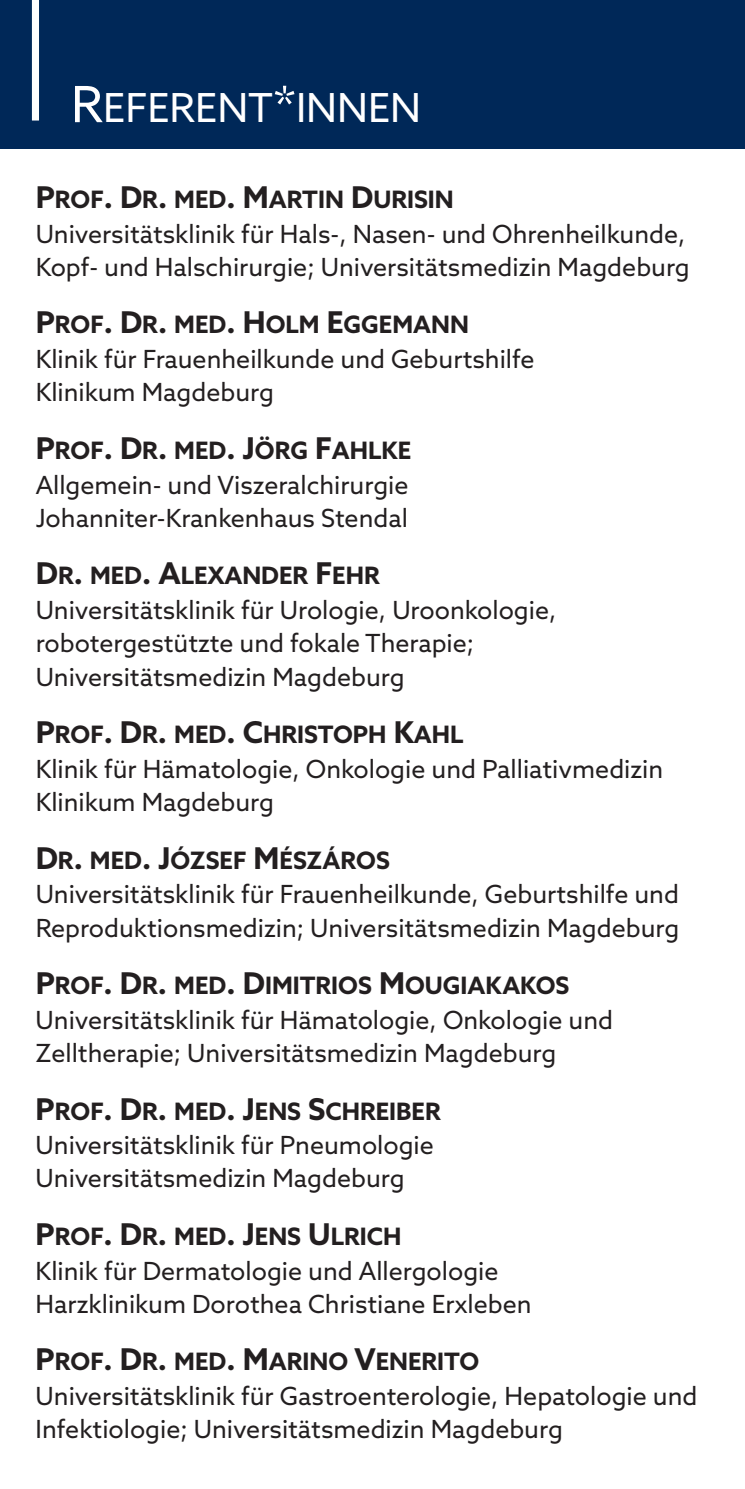
<style>
.page{position:relative;width:745px;height:1489px;background:#fff}
.page>*{position:absolute;margin:0;border:0;box-sizing:border-box;transform-origin:0 0}
.t1{font:40px "Azo Sans";color:#fff}
.t2{font:25px/33.2px "Azo Sans";color:#231f20}
.t3{font:700 24px "Azo Sans";color:#231f20}
.s1{font-size:50px}
.s2{font-size:30px}
</style>
<div class="page">
<div style="left:0;top:0;width:744px;height:149px;background:#002858"></div>
<svg style="left:31px;top:0;width:8px;height:121px"></svg>
<h1 class="t1" style="left:71px;top:91px;width:351px"><span class="s1">R</span>EFERENT<span class="s1">*</span>INNEN</h1>
<p class="t3" style="left:36px;top:189px;width:419px"><span class="s2">P</span>ROF<span class="s2">. D</span>R<span class="s2">.</span> MED<span class="s2">. M</span>ARTIN <span class="s2">D</span>URISIN</p>
<p class="t2" style="left:36px;top:219px;width:655px">Universitätsklinik für Hals-, Nasen- und Ohrenheilkunde,<br>Kopf- und Halschirurgie; Universitätsmedizin Magdeburg</p>
<p class="t3" style="left:36px;top:315px;width:434px"><span class="s2">P</span>ROF<span class="s2">. D</span>R<span class="s2">.</span> MED<span class="s2">. H</span>OLM <span class="s2">E</span>GGEMANN</p>
<p class="t2" style="left:36px;top:345px;width:500px">Klinik für Frauenheilkunde und Geburtshilfe<br>Klinikum Magdeburg</p>
<p class="t3" style="left:36px;top:440px;width:377px"><span class="s2">P</span>ROF<span class="s2">. D</span>R<span class="s2">.</span> MED<span class="s2">. J</span>ÖRG <span class="s2">F</span>AHLKE</p>
<p class="t2" style="left:36px;top:470px;width:374px">Allgemein- und Viszeralchirurgie<br>Johanniter-Krankenhaus Stendal</p>
<p class="t3" style="left:36px;top:566px;width:345px"><span class="s2">D</span>R<span class="s2">.</span> MED<span class="s2">. A</span>LEXANDER <span class="s2">F</span>EHR</p>
<p class="t2" style="left:36px;top:595px;width:522px">Universitätsklinik für Urologie, Uroonkologie, robotergestützte und fokale Therapie;<br>Universitätsmedizin Magdeburg</p>
<p class="t3" style="left:36px;top:724px;width:429px"><span class="s2">P</span>ROF<span class="s2">. D</span>R<span class="s2">.</span> MED<span class="s2">. C</span>HRISTOPH <span class="s2">K</span>AHL</p>
<p class="t2" style="left:36px;top:754px;width:628px">Klinik für Hämatologie, Onkologie und Palliativmedizin<br>Klinikum Magdeburg</p>
<p class="t3" style="left:36px;top:850px;width:355px"><span class="s2">D</span>R<span class="s2">.</span> MED<span class="s2">. J</span>ÓZSEF <span class="s2">M</span>ÉSZÁROS</p>
<p class="t2" style="left:36px;top:879px;width:644px">Universitätsklinik für Frauenheilkunde, Geburtshilfe und<br>Reproduktionsmedizin; Universitätsmedizin Magdeburg</p>
<p class="t3" style="left:36px;top:975px;width:535px"><span class="s2">P</span>ROF<span class="s2">. D</span>R<span class="s2">.</span> MED<span class="s2">. D</span>IMITRIOS <span class="s2">M</span>OUGIAKAKOS</p>
<p class="t2" style="left:36px;top:1005px;width:578px">Universitätsklinik für Hämatologie, Onkologie und<br>Zelltherapie; Universitätsmedizin Magdeburg</p>
<p class="t3" style="left:36px;top:1100px;width:406px"><span class="s2">P</span>ROF<span class="s2">. D</span>R<span class="s2">.</span> MED<span class="s2">. J</span>ENS <span class="s2">S</span>CHREIBER</p>
<p class="t2" style="left:36px;top:1130px;width:399px">Universitätsklinik für Pneumologie<br>Universitätsmedizin Magdeburg</p>
<p class="t3" style="left:36px;top:1226px;width:367px"><span class="s2">P</span>ROF<span class="s2">. D</span>R<span class="s2">.</span> MED<span class="s2">. J</span>ENS <span class="s2">U</span>LRICH</p>
<p class="t2" style="left:36px;top:1256px;width:497px">Klinik für Dermatologie und Allergologie<br>Harzklinikum Dorothea Christiane Erxleben</p>
<p class="t3" style="left:36px;top:1351px;width:445px"><span class="s2">P</span>ROF<span class="s2">. D</span>R<span class="s2">.</span> MED<span class="s2">. M</span>ARINO <span class="s2">V</span>ENERITO</p>
<p class="t2" style="left:36px;top:1381px;width:663px">Universitätsklinik für Gastroenterologie, Hepatologie und<br>Infektiologie; Universitätsmedizin Magdeburg</p>
</div>
